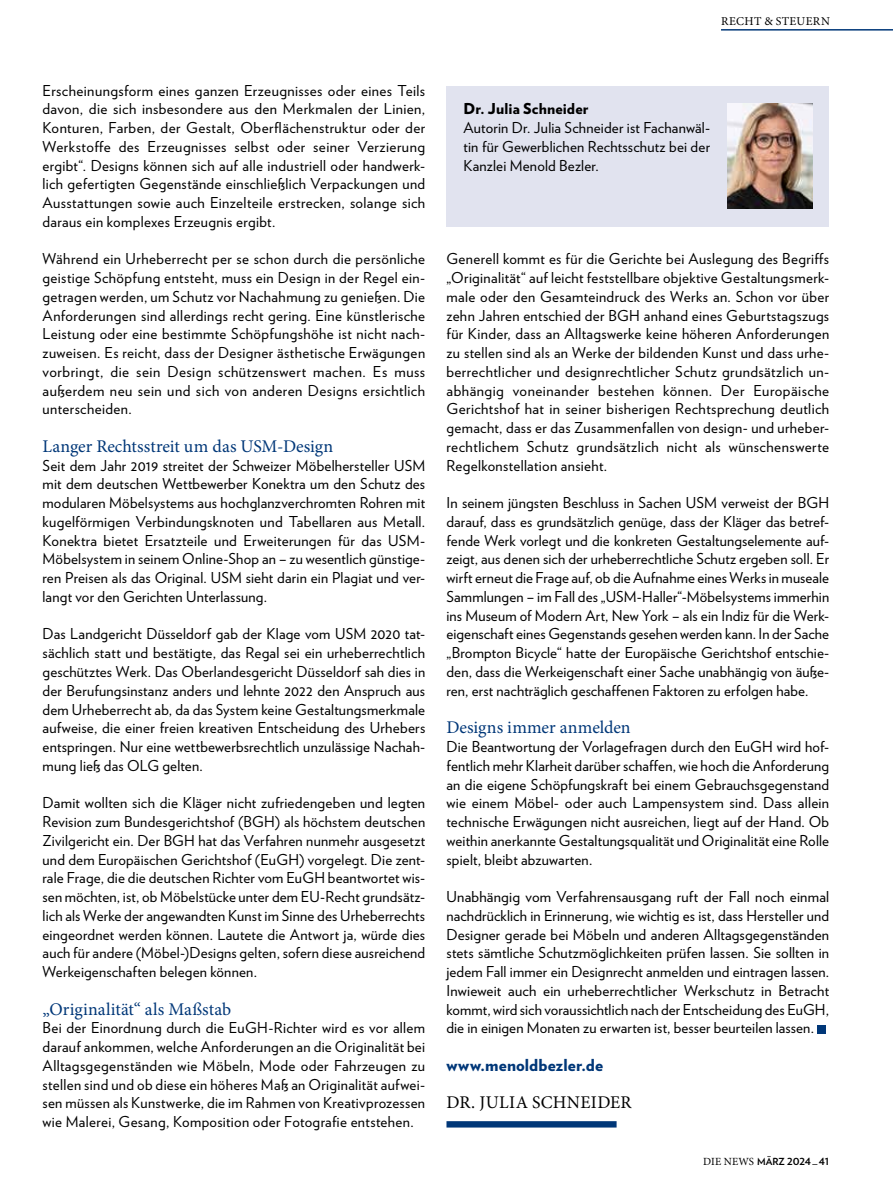
<style>
.page{position:relative;width:893px;height:1191px;background:#fff}
.page>*{position:absolute;margin:0;border:0;box-sizing:border-box;transform-origin:0 0}
.t1{font:17.85px "Minion Pro";color:#003778}
.t2{font:17.85px "Minion Pro";letter-spacing:.015em;color:#000}
.t3{font:900 16.5px "Verlag";letter-spacing:.005em;color:#003778}
.t4{font:15px/18.8px "Verlag";letter-spacing:.02em;color:#000;text-align:justify}
.t5{font:900 15px "Verlag";letter-spacing:.01em;color:#000}
.t6{font:12px "Minion Pro";letter-spacing:.035em;color:#000}
.t7{font:700 9.75px "Verlag";color:#000}
.s1{font-family:"Minion Pro";font-weight:400;font-size:10.95px}
</style>
<div class="page">
<hr style="left:0;top:0;width:1px;height:696px;background:#000">
<hr style="left:721px;top:29px;width:172px;height:2px;background:#003778">
<div style="left:817px;top:1024px;width:9px;height:9px;background:#003778"></div>
<div style="left:446px;top:87px;width:383px;height:140px;background:#e1e3ef"></div>
<img style="left:727px;top:104px;width:85px;height:105px">
<svg style="left:446px;top:1121px;width:171px;height:6px"></svg>
<p class="t6" style="left:721px;top:13px;width:94px">Recht &amp; Steuern</p>
<p class="t4" style="left:43px;top:80px;width:384px">Erscheinungsform eines ganzen Erzeugnisses oder eines Teils davon, die sich insbesondere aus den Merkmalen der Linien, Konturen, Farben, der Gestalt, Oberflächenstruktur oder der Werkstoffe des Erzeugnisses selbst oder seiner Verzierung ergibt“. Designs können sich auf alle industriell oder handwerk&shy;lich gefertigten Gegenstände einschließlich Verpackungen und Ausstattungen sowie auch Einzelteile erstrecken, solange sich daraus ein komplexes Erzeugnis ergibt.</p>
<p class="t4" style="left:43px;top:249px;width:384px">Während ein Urheberrecht per se schon durch die persönliche geistige Schöpfung entsteht, muss ein Design in der Regel ein&shy;getragen werden, um Schutz vor Nachahmung zu genießen. Die Anforderungen sind allerdings recht gering. Eine künstlerische Leistung oder eine bestimmte Schöpfungshöhe ist nicht nach&shy;zuweisen. Es reicht, dass der Designer ästhetische Erwägungen vorbringt, die sein Design schützenswert machen. Es muss außerdem neu sein und sich von anderen Designs ersichtlich unterscheiden.</p>
<p class="t1" style="left:43px;top:434px;width:292px">Langer Rechtsstreit um das USM-Design</p>
<p class="t4" style="left:43px;top:455px;width:384px">Seit dem Jahr 2019 streitet der Schweizer Möbelhersteller USM mit dem deutschen Wettbewerber Konektra um den Schutz des modularen Möbelsystems aus hochglanzverchromten Rohren mit kugelförmigen Verbindungsknoten und Tabellaren aus Metall.<br>Konektra bietet Ersatzteile und Erweiterungen für das USM-Möbelsystem in seinem Online-Shop an – zu wesentlich günstige&shy;ren Preisen als das Original. USM sieht darin ein Plagiat und ver&shy;langt vor den Gerichten Unterlassung.</p>
<p class="t4" style="left:43px;top:624px;width:384px">Das Landgericht Düsseldorf gab der Klage vom USM 2020 tat&shy;sächlich statt und bestätigte, das Regal sei ein urheberrechtlich geschütztes Werk. Das Oberlandesgericht Düsseldorf sah dies in der Berufungsinstanz anders und lehnte 2022 den Anspruch aus dem Urheberrecht ab, da das System keine Gestaltungsmerkmale aufweise, die einer freien kreativen Entscheidung des Urhebers entspringen. Nur eine wettbewerbsrechtlich unzulässige Nachah&shy;mung ließ das OLG gelten.</p>
<p class="t4" style="left:43px;top:792px;width:384px">Damit wollten sich die Kläger nicht zufriedengeben und legten Revision zum Bundesgerichtshof (BGH) als höchstem deutschen Zivilgericht ein. Der BGH hat das Verfahren nunmehr ausgesetzt und dem Europäischen Gerichtshof (EuGH) vorgelegt. Die zent&shy;rale Frage, die die deutschen Richter vom EuGH beantwortet wis&shy;sen möchten, ist, ob Möbelstücke unter dem EU-Recht grundsätz&shy;lich als Werke der angewandten Kunst im Sinne des Urheberrechts eingeordnet werden können. Lautete die Antwort ja, würde dies auch für andere (Möbel-)Designs gelten, sofern diese ausreichend Werkeigenschaften belegen können.</p>
<p class="t1" style="left:43px;top:997px;width:190px">„Originalität“ als Maßstab</p>
<p class="t4" style="left:43px;top:1017px;width:384px">Bei der Einordnung durch die EuGH-Richter wird es vor allem darauf ankommen, welche Anforderungen an die Originalität bei Alltagsgegenständen wie Möbeln, Mode oder Fahrzeugen zu stellen sind und ob diese ein höheres Maß an Originalität aufwei&shy;sen müssen als Kunstwerke, die im Rahmen von Kreativprozessen wie Malerei, Gesang, Komposition oder Fotografie entstehen.</p>
<p class="t5" style="left:463px;top:96px;width:127px">Dr. Julia Schneider</p>
<p class="t4" style="left:463px;top:117px;width:248px">Autorin Dr. Julia Schneider ist Fachanwäl&shy;tin für Gewerblichen Rechtsschutz bei der Kanzlei Menold Bezler.</p>
<p class="t4" style="left:446px;top:249px;width:384px;text-align:left">Generell kommt es für die Gerichte bei Auslegung des Begriffs „Originalität“ auf leicht feststellbare objektive Gestaltungsmerk&shy;male oder den Gesamteindruck des Werks an. Schon vor über zehn Jahren entschied der BGH anhand eines Geburtstagszugs für Kinder, dass an Alltagswerke keine höheren Anforderungen zu stellen sind als an Werke der bildenden Kunst und dass urhe&shy;berrechtlicher und designrechtlicher Schutz grundsätzlich un-- abhängig voneinander bestehen können. Der Europäische Gerichtshof hat in seiner bisherigen Rechtsprechung deutlich gemacht, dass er das Zusammenfallen von design- und urheber&shy;rechtlichem Schutz grundsätzlich nicht als wünschenswerte Regelkonstellation ansieht.</p>
<p class="t4" style="left:446px;top:492px;width:384px">In seinem jüngsten Beschluss in Sachen USM verweist der BGH darauf, dass es grundsätzlich genüge, dass der Kläger das betref&shy;fende Werk vorlegt und die konkreten Gestaltungselemente auf&shy;zeigt, aus denen sich der urheberrechtliche Schutz ergeben soll. Er wirft erneut die Frage auf, ob die Aufnahme eines Werks in museale Sammlungen – im Fall des „USM-Haller“-Möbelsystems immerhin ins Museum of Modern Art, New York – als ein Indiz für die Werk&shy;eigenschaft eines Gegenstands gesehen werden kann. In der Sache „Brompton Bicycle“ hatte der Europäische Gerichtshof entschie&shy;den, dass die Werkeigenschaft einer Sache unabhängig von äuße&shy;ren, erst nachträglich geschaffenen Faktoren zu erfolgen habe.</p>
<p class="t1" style="left:446px;top:715px;width:186px">Designs immer anmelden</p>
<p class="t4" style="left:446px;top:736px;width:384px">Die Beantwortung der Vorlagefragen durch den EuGH wird hof&shy;fentlich mehr Klarheit darüber schaffen, wie hoch die Anforderung an die eigene Schöpfungskraft bei einem Gebrauchsgegenstand wie einem Möbel- oder auch Lampensystem sind. Dass allein technische Erwägungen nicht ausreichen, liegt auf der Hand. Ob weithin anerkannte Gestaltungsqualität und Originalität eine Rolle spielt, bleibt abzuwarten.</p>
<p class="t4" style="left:446px;top:886px;width:384px">Unabhängig vom Verfahrensausgang ruft der Fall noch einmal nachdrücklich in Erinnerung, wie wichtig es ist, dass Hersteller und Designer gerade bei Möbeln und anderen Alltagsgegenständen stets sämtliche Schutzmöglichkeiten prüfen lassen. Sie sollten in jedem Fall immer ein Designrecht anmelden und eintragen lassen.<br>Inwieweit auch ein urheberrechtlicher Werkschutz in Betracht kommt, wird sich voraussichtlich nach der Entscheidung des EuGH, die in einigen Monaten zu erwarten ist, besser beurteilen lassen.</p>
<p class="t3" style="left:446px;top:1051px;width:158px">www.menoldbezler.de</p>
<p class="t2" style="left:447px;top:1090px;width:187px">DR. JULIA SCHNEIDER</p>
<p class="t7" style="left:703px;top:1153px;width:127px"><span class="s1">DIE NEWS</span> März 2024 _ 41</p>
</div>
